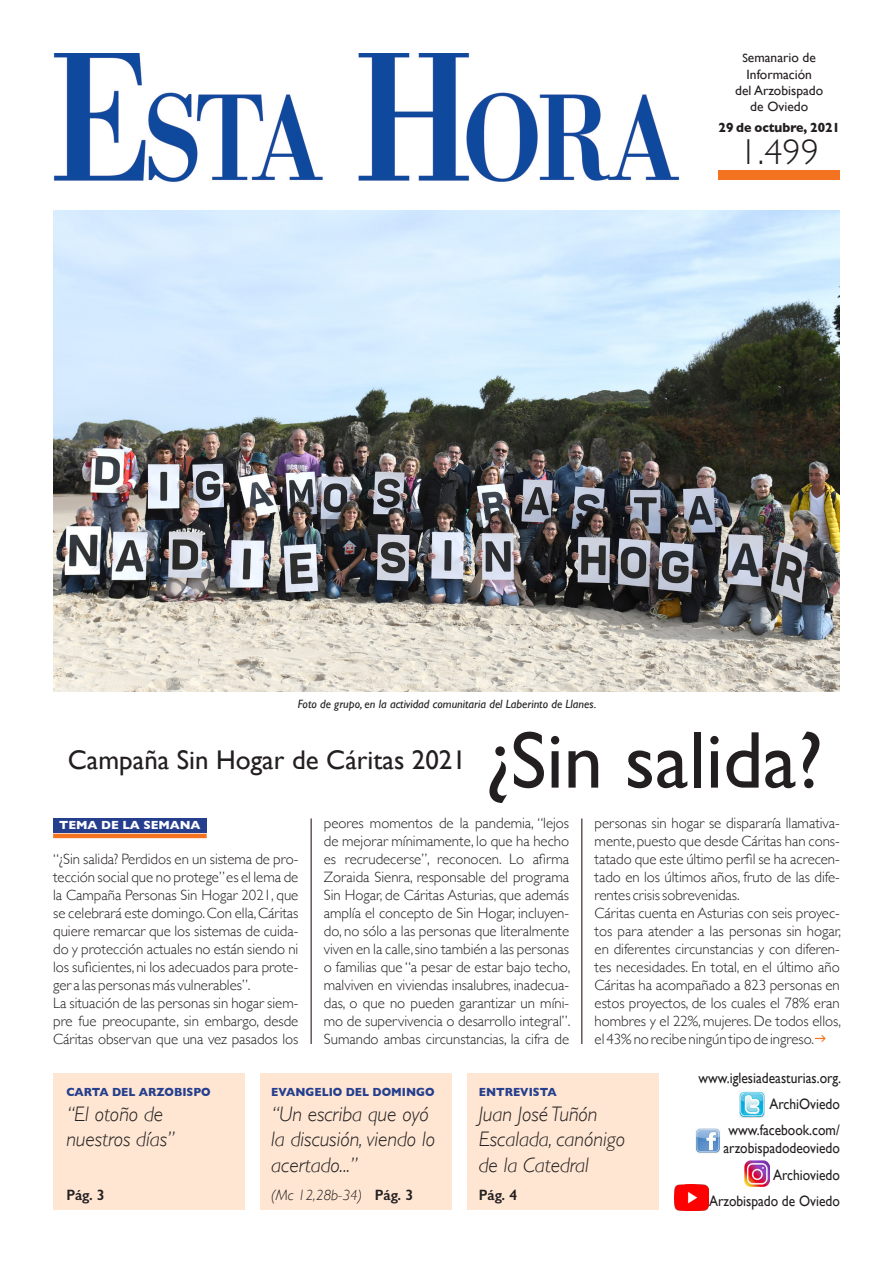
<style>
.page{position:relative;width:893px;height:1263px;background:#fff}
.page>*{position:absolute;margin:0;border:0;box-sizing:border-box;transform-origin:0 0}
.t1{font:81px "Gill Sans";color:#231f20}
.t2{font:300 36px "Gill Sans";color:#231f20}
.Subtítulo_5_columnas{font:27px "Gill Sans";color:#231f20}
.Opinión_titulo_3_col{font:italic 300 21px/25.2px "Gill Sans";color:#231f20}
.Texto_general{font:300 15px/18px "Gill Sans";color:#231f20;text-align:justify}
.t3{font:15px "Gill Sans";color:#231f20;scale:.9 1}
.Opinión_titulo_3_col-2{font:italic 300 15px "Gill Sans";color:#231f20}
.Opinión_titulo_3_col-3{font:600 15px "Gill Sans";color:#231f20}
.t4{font:13.5px "Gill Sans";color:#231f20}
.t5{font:700 13.5px "Gill Sans";color:#231f20;scale:.92 1}
.t6{font:italic 12px "Gill Sans";color:#231f20}
.t7{font:700 12px "Gill Sans";color:#253f8e;scale:.93 1}
.t8{font:700 12px "Gill Sans";color:#fff}
.s1{font-size:12px}
.s2{font-weight:600;font-style:normal}
</style>
<div class="page">
<img style="left:53px;top:53px;width:627px;height:129px">
<div style="left:53px;top:1073px;width:191px;height:137px;background:#fee6d3"></div>
<img style="left:695px;top:1128px;width:26px;height:25px">
<img style="left:739px;top:1091px;width:26px;height:26px">
<img style="left:744px;top:1160px;width:26px;height:26px">
<img style="left:674px;top:1185px;width:34px;height:25px">
<div style="left:719px;top:170px;width:121px;height:10px;background:#f47321"></div>
<div style="left:260px;top:1073px;width:192px;height:137px;background:#fee6d3"></div>
<div style="left:467px;top:1073px;width:192px;height:137px;background:#fee6d3"></div>
<img style="left:53px;top:210px;width:787px;height:481px">
<hr style="left:311px;top:818px;width:1px;height:226px;background:#1b0000">
<hr style="left:582px;top:818px;width:1px;height:226px;background:#1b0000">
<div style="left:53px;top:818px;width:154px;height:15px;background:#253f8e"></div>
<hr style="left:53px;top:834px;width:154px;height:4px;background:#f47321">
<p class="t4" style="left:742px;top:50px;width:75px"><span class="s1">S</span>emanario de</p>
<p class="t4" style="left:746px;top:66px;width:67px">Información</p>
<p class="t4" style="left:735px;top:82px;width:89px">del Arzobispado</p>
<p class="t4" style="left:750px;top:99px;width:59px">de Oviedo</p>
<p class="t5" style="left:719px;top:116px;width:133px">29 de octubre, 2021</p>
<p class="t2" style="left:739px;top:124px;width:81px">1.499</p>
<p class="t6" style="left:298px;top:697px;width:300px">Foto de grupo, en la actividad comunitaria del Laberinto de Llanes.</p>
<p class="Subtítulo_5_columnas" style="left:68px;top:743px;width:400px">Campaña Sin Hogar de Cáritas 2021</p>
<p class="t1" style="left:484px;top:713px;width:340px">¿Sin salida?</p>
<p class="t8" style="left:59px;top:815px;width:143px">TEMA DE LA SEMANA</p>
<p class="Texto_general" style="left:53px;top:849px;width:247px">“¿Sin salida? Perdidos en un sistema de pro&shy;tección social que no protege” es el lema de la Campaña Personas Sin Hogar 2021, que se celebrará este domingo. Con ella, Cáritas quiere remarcar que los sistemas de cuida&shy;do y protección actuales no están siendo ni los suficientes, ni los adecuados para prote&shy;ger a las personas más vulnerables”.</p>
<p class="Texto_general" style="left:53px;top:993px;width:247px">La situación de las personas sin hogar siem&shy;pre fue preocupante, sin embargo, desde Cáritas observan que una vez pasados los</p>
<p class="Texto_general" style="left:324px;top:813px;width:248px">peores momentos de la pandemia, “lejos de mejorar mínimamente, lo que ha hecho es recrudecerse”, reconocen. Lo afirma Zoraida Sienra, responsable del programa Sin Hogar, de Cáritas Asturias, que además amplía el concepto de Sin Hogar, incluyen&shy;do, no sólo a las personas que literalmente viven en la calle, sino también a las personas o familias que “a pesar de estar bajo techo, malviven en viviendas insalubres, inadecua&shy;das, o que no pueden garantizar un míni&shy;mo de supervivencia o desarrollo integral”.<br>Sumando ambas circunstancias, la cifra de</p>
<p class="Texto_general" style="left:595px;top:813px;width:247px">personas sin hogar se dispararía llamativa&shy;mente, puesto que desde Cáritas han cons&shy;tatado que este último perfil se ha acrecen&shy;tado en los últimos años, fruto de las dife&shy;rentes crisis sobrevenidas.</p>
<p class="Texto_general" style="left:595px;top:903px;width:248px">Cáritas cuenta en Asturias con seis proyec&shy;tos para atender a las personas sin hogar, en diferentes circunstancias y con diferen&shy;tes necesidades. En total, en el último año Cáritas ha acompañado a 823 personas en estos proyectos, de los cuales el 78% eran hombres y el 22%, mujeres. De todos ellos, el 43% no recibe ningún tipo de ingreso.</p>
<p class="t7" style="left:66px;top:1082px;width:157px">CARTA DEL ARZOBISPO</p>
<p class="Opinión_titulo_3_col" style="left:66px;top:1101px;width:110px">“El otoño de nuestros días”</p>
<p class="Opinión_titulo_3_col-3" style="left:66px;top:1186px;width:40px">Pág. 3</p>
<p class="t7" style="left:271px;top:1082px;width:177px">EVANGELIO DEL DOMINGO</p>
<p class="Opinión_titulo_3_col" style="left:271px;top:1101px;width:165px">“Un escriba que oyó la discusión, viendo lo acertado...”</p>
<p class="Opinión_titulo_3_col-2" style="left:271px;top:1186px;width:144px">(Mc 12,28b-34) <span class="s2">Pág. 3</span></p>
<p class="t7" style="left:479px;top:1082px;width:85px">ENTREVISTA</p>
<p class="Opinión_titulo_3_col" style="left:479px;top:1101px;width:148px">Juan José Tuñón<br>Escalada, canónigo de la Catedral</p>
<p class="Opinión_titulo_3_col-3" style="left:479px;top:1186px;width:40px">Pág. 4</p>
<p class="t3" style="left:698px;top:1069px;width:160px">www.iglesiadeasturias.org.</p>
<p class="t3" style="left:769px;top:1095px;width:80px">ArchiOviedo</p>
<p class="t3" style="left:728px;top:1121px;width:125px">www.facebook.com/</p>
<p class="t3" style="left:723px;top:1139px;width:131px">arzobispadodeoviedo</p>
<p class="t3" style="left:773px;top:1165px;width:76px">Archioviedo</p>
<p class="t3" style="left:709px;top:1192px;width:147px">Arzobispado de Oviedo</p>
</div>
